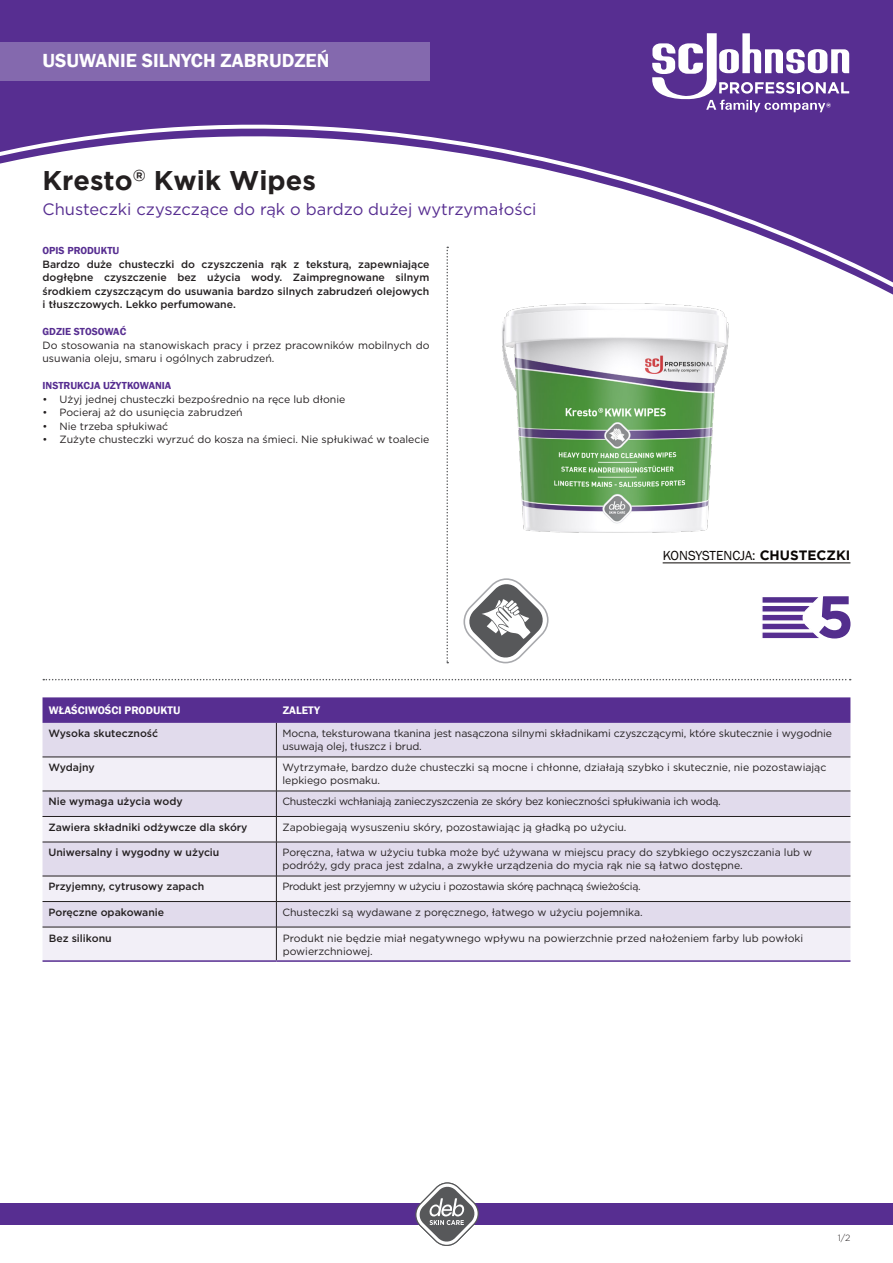
<style>
.page{position:relative;width:893px;height:1263px;background:#fff}
.page>*{position:absolute;margin:0;border:0;box-sizing:border-box;transform-origin:0 0}
.t1{font:700 59.25px "Gotham";color:#532e8d}
.Product_Title{font:700 27px "Gotham";color:#231f20}
.t2{font:600 19.5px "Franklin Gothic";color:#fff}
.t3{font:16.5px "Gotham";color:#572e91}
.t4{font:13.5px "Franklin Gothic";color:#0a0604}
.t5{font:600 11.25px "Franklin Gothic";color:#fff}
.t6{font:10.5px/12.8px "Gotham";color:#231f20}
.t7{font:500 10.5px/13.5px "Gotham";color:#231f20;text-align:justify}
.t8{font:10.5px "Gotham";letter-spacing:-.025em;color:#231f20}
.t9{font:10.5px "Gotham";letter-spacing:-.035em;color:#231f20}
.t10{font:600 10.5px "Franklin Gothic";color:#572e91}
.t11{font:300 9px "Gotham";color:#231f20}
.s1{font-family:"Gotham";font-weight:700}
</style>
<div class="page">
<div style="left:0;top:0;width:893px;height:295px;background:#572e91"></div>
<svg style="left:0;top:119px;width:893px;height:175px"></svg>
<svg style="left:652px;top:33px;width:197px;height:79px"></svg>
<div style="left:0;top:1203px;width:893px;height:22px;background:#572e91"></div>
<svg style="left:415px;top:1182px;width:64px;height:64px"></svg>
<div style="left:0;top:43px;width:429px;height:38px;background:#8469ae"></div>
<svg style="left:446px;top:247px;width:2px;height:416px"></svg>
<svg style="left:43px;top:679px;width:808px;height:1px"></svg>
<hr style="left:663px;top:562px;width:187px;height:1px;background:#0a0604">
<svg style="left:463px;top:578px;width:86px;height:85px"></svg>
<svg style="left:43px;top:697px;width:807px;height:26px;background:#5a3293"></svg>
<div style="left:43px;top:723px;width:807px;height:34px;background:#e1dbec"></div>
<svg style="left:43px;top:758px;width:807px;height:202px;fill:#f2eff7"></svg>
<hr style="left:43px;top:842px;width:233px;height:1px;background:#231f20">
<hr style="left:276px;top:842px;width:574px;height:1px;background:#231f20">
<hr style="left:276px;top:842px;width:1px;height:34px;background:#231f20">
<hr style="left:43px;top:876px;width:233px;height:1px;background:#231f20">
<hr style="left:276px;top:876px;width:574px;height:1px;background:#231f20">
<hr style="left:43px;top:901px;width:233px;height:1px;background:#231f20">
<hr style="left:276px;top:901px;width:574px;height:1px;background:#231f20">
<hr style="left:276px;top:723px;width:1px;height:34px;background:#231f20">
<hr style="left:43px;top:757px;width:233px;height:1px;background:#231f20">
<hr style="left:276px;top:757px;width:574px;height:1px;background:#231f20">
<hr style="left:276px;top:757px;width:1px;height:34px;background:#231f20">
<hr style="left:43px;top:791px;width:233px;height:1px;background:#231f20">
<hr style="left:276px;top:791px;width:574px;height:1px;background:#231f20">
<hr style="left:43px;top:816px;width:233px;height:1px;background:#231f20">
<hr style="left:276px;top:816px;width:574px;height:1px;background:#231f20">
<svg style="left:276px;top:791px;width:1px;height:51px"></svg>
<svg style="left:276px;top:876px;width:1px;height:51px"></svg>
<hr style="left:43px;top:927px;width:233px;height:1px;background:#231f20">
<hr style="left:276px;top:927px;width:574px;height:1px;background:#231f20">
<hr style="left:276px;top:927px;width:1px;height:33px;background:#231f20">
<hr style="left:43px;top:960px;width:233px;height:2px;background:#572e91">
<hr style="left:276px;top:960px;width:574px;height:2px;background:#572e91">
<img style="left:502px;top:303px;width:227px;height:230px">
<svg style="left:762px;top:597px;width:57px;height:42px"></svg>
<p class="t2" style="left:43px;top:48px;width:288px">USUWANIE SILNYCH ZABRUDZEŃ</p>
<p class="Product_Title" style="left:43px;top:165px;width:275px">Kresto<sup>®</sup> Kwik Wipes</p>
<p class="t3" style="left:43px;top:199px;width:495px">Chusteczki czyszczące do rąk o bardzo dużej wytrzymałości</p>
<p class="t10" style="left:43px;top:244px;width:78px">OPIS PRODUKTU</p>
<p class="t7" style="left:43px;top:257px;width:388px">Bardzo duże chusteczki do czyszczenia rąk z teksturą, zapewniające dogłębne czyszczenie bez użycia wody. Zaimpregnowane silnym środkiem czyszczącym do usuwania bardzo silnych zabrudzeń olejowych i tłuszczowych. Lekko perfumowane.</p>
<p class="t10" style="left:43px;top:325px;width:85px">GDZIE STOSOWAĆ</p>
<p class="t6" style="left:43px;top:338px;width:388px;line-height:13.5px">Do stosowania na stanowiskach pracy i przez pracowników mobilnych do usuwania oleju, smaru i ogólnych zabrudzeń.</p>
<p class="t10" style="left:43px;top:379px;width:130px">INSTRUKCJA UŻYTKOWANIA</p>
<p class="t6" style="left:43px;top:392px;width:304px">• Użyj jednej chusteczki bezpośrednio na ręce lub dłonie</p>
<p class="t6" style="left:43px;top:406px;width:202px">• Pocieraj aż do usunięcia zabrudzeń</p>
<p class="t6" style="left:43px;top:419px;width:127px">• Nie trzeba spłukiwać</p>
<p class="t6" style="left:43px;top:433px;width:388px">• Zużyte chusteczki wyrzuć do kosza na śmieci. Nie spłukiwać w toalecie</p>
<p class="t4" style="left:663px;top:547px;width:189px">KONSYSTENCJA: <span class="s1">CHUSTECZKI</span></p>
<p class="t1" style="left:816px;top:577px;width:39px">5</p>
<p class="t5" style="left:49px;top:703px;width:133px">WŁAŚCIWOŚCI PRODUKTU</p>
<p class="t5" style="left:283px;top:703px;width:39px">ZALETY</p>
<p class="t7" style="left:49px;top:727px;width:111px">Wysoka skuteczność</p>
<p class="t6" style="left:282px;top:727px;width:551px">Mocna, teksturowana tkanina jest nasączona silnymi składnikami czyszczącymi, które skutecznie i wygodnie usuwają olej, tłuszcz i brud.</p>
<p class="t7" style="left:49px;top:761px;width:48px">Wydajny</p>
<p class="t6" style="left:282px;top:761px;width:545px">Wytrzymałe, bardzo duże chusteczki są mocne i chłonne, działają szybko i skutecznie, nie pozostawiając lepkiego posmaku.</p>
<p class="t7" style="left:49px;top:795px;width:136px">Nie wymaga użycia wody</p>
<p class="t8" style="left:282px;top:795px;width:440px">Chusteczki wchłaniają zanieczyszczenia ze skóry bez konieczności spłukiwania ich wodą.</p>
<p class="t7" style="left:49px;top:820px;width:201px">Zawiera składniki odżywcze dla skóry</p>
<p class="t6" style="left:282px;top:820px;width:346px">Zapobiegają wysuszeniu skóry, pozostawiając ją gładką po użyciu.</p>
<p class="t7" style="left:49px;top:846px;width:172px">Uniwersalny i wygodny w użyciu</p>
<p class="t6" style="left:282px;top:846px;width:531px">Poręczna, łatwa w użyciu tubka może być używana w miejscu pracy do szybkiego oczyszczania lub w podróży, gdy praca jest zdalna, a zwykłe urządzenia do mycia rąk nie są łatwo dostępne.</p>
<p class="t7" style="left:49px;top:880px;width:157px">Przyjemny, cytrusowy zapach</p>
<p class="t9" style="left:282px;top:880px;width:360px">Produkt jest przyjemny w użyciu i pozostawia skórę pachnącą świeżością.</p>
<p class="t7" style="left:49px;top:905px;width:117px">Poręczne opakowanie</p>
<p class="t6" style="left:282px;top:906px;width:362px">Chusteczki są wydawane z poręcznego, łatwego w użyciu pojemnika.</p>
<p class="t7" style="left:49px;top:931px;width:64px">Bez silikonu</p>
<p class="t6" style="left:283px;top:931px;width:522px">Produkt nie będzie miał negatywnego wpływu na powierzchnie przed nałożeniem farby lub powłoki powierzchniowej.</p>
<p class="t11" style="left:838px;top:1232px;width:14px">1/2</p>
</div>
